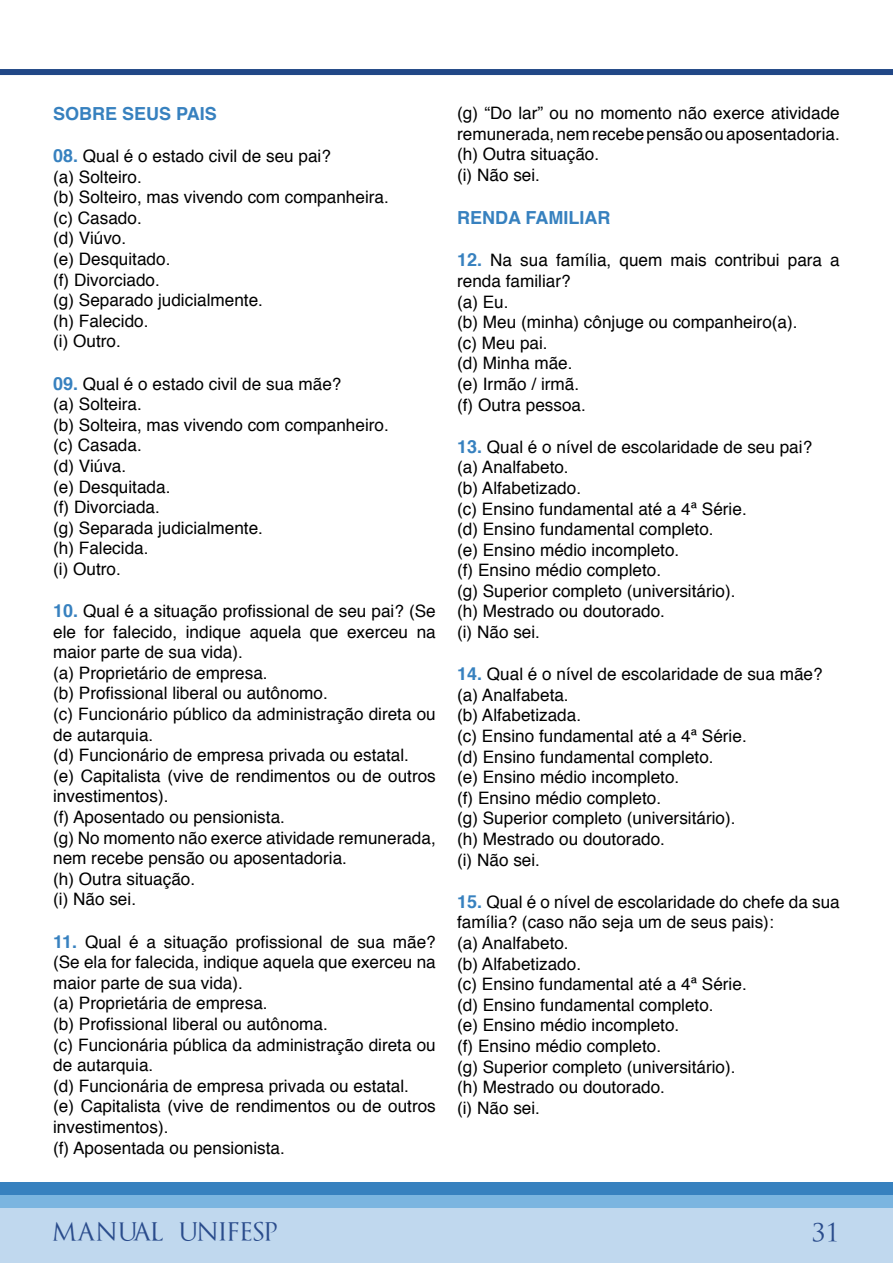
<style>
.page{position:relative;width:893px;height:1263px;background:#fff}
.page>*{position:absolute;margin:0;border:0;box-sizing:border-box;transform-origin:0 0}
.t1{font:25.5px "Trajanus Bricks";color:#2a4c8c}
.t2{font:24.75px "Trajanus Bricks";letter-spacing:-.39em;color:#2a4c8c}
.t3{font:700 18px "Helvetica";color:#3781bf}
.t4{font:17.1px/20.5px "Helvetica";color:#000}
.s1{font-weight:700;font-size:18px;color:#3781bf}
</style>
<div class="page">
<div style="left:0;top:1208px;width:893px;height:55px;background:#c0d8ee"></div>
<div style="left:0;top:1195px;width:893px;height:13px;background:#7bb5e0"></div>
<div style="left:0;top:1182px;width:893px;height:13px;background:#3781bf"></div>
<div style="left:0;top:69px;width:893px;height:6px;background:#214786"></div>
<p class="t3" style="left:53px;top:99px;width:165px">SOBRE SEUS PAIS</p>
<p class="t4" style="left:53px;top:146px;width:337px"><span class="s1">08.</span> Qual é o estado civil de seu pai?<br>(a) Solteiro.<br>(b) Solteiro, mas vivendo com companheira. (c) Casado.<br>(d) Viúvo.<br>(e) Desquitado.<br>(f) Divorciado.<br>(g) Separado judicialmente.<br>(h) Falecido.<br>(i) Outro.</p>
<p class="t4" style="left:53px;top:374px;width:337px"><span class="s1">09.</span> Qual é o estado civil de sua mãe?<br>(a) Solteira.<br>(b) Solteira, mas vivendo com companheiro. (c) Casada.<br>(d) Viúva.<br>(e) Desquitada.<br>(f) Divorciada.<br>(g) Separada judicialmente.<br>(h) Falecida.<br>(i) Outro.</p>
<p class="t4" style="left:53px;top:601px;width:384px"><span class="s1">10.</span> Qual é a situação profissional de seu pai? (Se ele for falecido, indique aquela que exerceu na maior parte de sua vida).<br>(a) Proprietário de empresa.<br>(b) Profissional liberal ou autônomo.<br>(c) Funcionário público da administração direta ou de autarquia.<br>(d) Funcionário de empresa privada ou estatal.<br>(e) Capitalista (vive de rendimentos ou de outros investimentos).<br>(f) Aposentado ou pensionista.<br>(g) No momento não exerce atividade remunerada, nem recebe pensão ou aposentadoria.<br>(h) Outra situação.<br>(i) Não sei.</p>
<p class="t4" style="left:53px;top:932px;width:384px"><span class="s1">11.</span> Qual é a situação profissional de sua mãe? (Se ela for falecida, indique aquela que exerceu na maior parte de sua vida).<br>(a) Proprietária de empresa.<br>(b) Profissional liberal ou autônoma.<br>(c) Funcionária pública da administração direta ou de autarquia.<br>(d) Funcionária de empresa privada ou estatal.<br>(e) Capitalista (vive de rendimentos ou de outros investimentos).<br>(f) Aposentada ou pensionista.</p>
<p class="t4" style="left:457px;top:103px;width:384px">(g) “Do lar” ou no momento não exerce atividade remunerada, nem recebe pensão ou aposentadoria. (h) Outra situação.<br>(i) Não sei.</p>
<p class="t3" style="left:457px;top:203px;width:155px">RENDA FAMILIAR</p>
<p class="t4" style="left:457px;top:251px;width:384px"><span class="s1">12.</span> Na sua família, quem mais contribui para a renda familiar?<br>(a) Eu.<br>(b) Meu (minha) cônjuge ou companheiro(a).<br>(c) Meu pai.<br>(d) Minha mãe.<br>(e) Irmão / irmã.<br>(f) Outra pessoa.</p>
<p class="t4" style="left:457px;top:437px;width:357px"><span class="s1">13.</span> Qual é o nível de escolaridade de seu pai? (a) Analfabeto.<br>(b) Alfabetizado.<br>(c) Ensino fundamental até a 4ª Série.<br>(d) Ensino fundamental completo.<br>(e) Ensino médio incompleto.<br>(f) Ensino médio completo.<br>(g) Superior completo (universitário).<br>(h) Mestrado ou doutorado.<br>(i) Não sei.</p>
<p class="t4" style="left:457px;top:664px;width:367px"><span class="s1">14.</span> Qual é o nível de escolaridade de sua mãe? (a) Analfabeta.<br>(b) Alfabetizada.<br>(c) Ensino fundamental até a 4ª Série.<br>(d) Ensino fundamental completo.<br>(e) Ensino médio incompleto.<br>(f) Ensino médio completo.<br>(g) Superior completo (universitário).<br>(h) Mestrado ou doutorado.<br>(i) Não sei.</p>
<p class="t4" style="left:457px;top:892px;width:384px"><span class="s1">15.</span> Qual é o nível de escolaridade do chefe da sua família? (caso não seja um de seus pais):<br>(a) Analfabeto.<br>(b) Alfabetizado.<br>(c) Ensino fundamental até a 4ª Série.<br>(d) Ensino fundamental completo.<br>(e) Ensino médio incompleto.<br>(f) Ensino médio completo.<br>(g) Superior completo (universitário).<br>(h) Mestrado ou doutorado.<br>(i) Não sei.</p>
<h2 class="t2" style="left:52px;top:1216px;width:232px">MANUAL UNIFESP</h2>
<h1 class="t1" style="left:812px;top:1216px;width:28px">31</h1>
</div>
